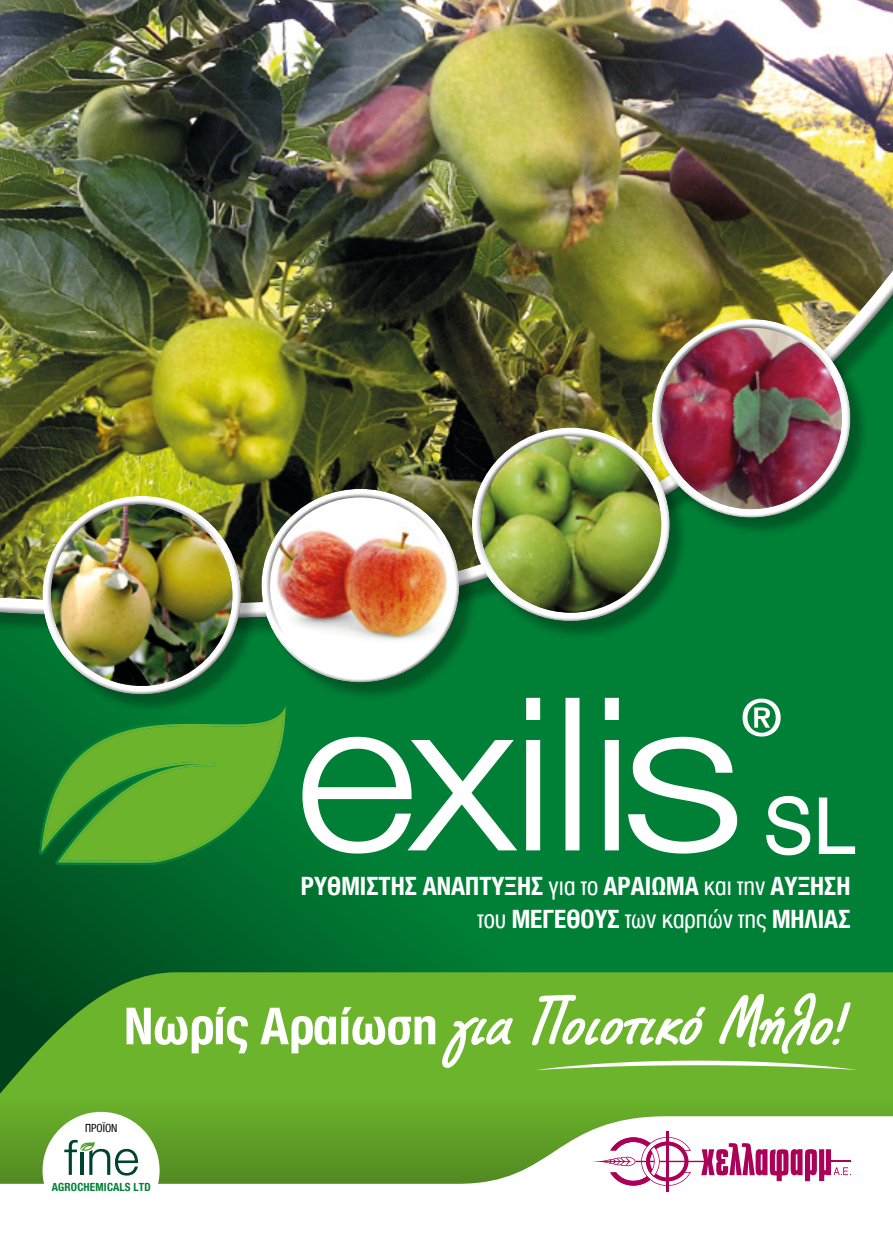
<style>
.page{position:relative;width:893px;height:1234px;background:#fff}
.page>*{position:absolute;margin:0;border:0;box-sizing:border-box;transform-origin:0 0}
.t1{font:italic 700 79.05px "CF Marker";color:#fff}
.t2{font:700 27px/32.4px "CF Helvetica Cond";color:#fff}
.t3{font:700 12px "CF Helvetica Cond";letter-spacing:.015em;color:#008036}
.t4{font:12px "CF Helvetica Cond";color:#000}
.s1{font-weight:400}
.s2{font-family:"CF Helvetica Cond";font-style:normal;font-size:54.9px}
</style>
<div class="page">
<svg style="left:0;top:637px;width:893px;height:335px;background:#007732"></svg>
<svg style="left:0;top:972px;width:893px;height:143px;background:#64ac2a"></svg>
<svg style="left:0;top:1115px;width:893px;height:77px"></svg>
<hr style="left:666px;top:1130px;width:3px;height:61px;background:#ac0058">
<svg style="left:701px;top:1142px;width:150px;height:38px"></svg>
<svg style="left:591px;top:1136px;width:100px;height:49px"></svg>
<hr style="left:659px;top:1160px;width:45px;height:1px;background:#ac0058">
<div style="left:0;top:0;width:893px;height:619px;background:#000;opacity:.75"></div>
<svg style="left:526px;top:739px;width:14px;height:111px"></svg>
<svg style="left:526px;top:697px;width:14px;height:22px"></svg>
<svg style="left:565px;top:697px;width:14px;height:153px"></svg>
<svg style="left:605px;top:739px;width:14px;height:111px"></svg>
<svg style="left:605px;top:697px;width:14px;height:22px"></svg>
<svg style="left:39px;top:703px;width:249px;height:161px;background:#429b2e"></svg>
<svg style="left:819px;top:797px;width:36px;height:56px"></svg>
<svg style="left:628px;top:698px;width:182px;height:157px"></svg>
<svg style="left:302px;top:736px;width:215px;height:117px"></svg>
<div style="left:264px;top:491px;width:214px;height:209px;background:#000;opacity:.3"></div>
<div style="left:260px;top:488px;width:195px;height:190px;background:#fff;opacity:.75"></div>
<div style="left:266px;top:493px;width:194px;height:190px;background:#000;opacity:.75"></div>
<div style="left:474px;top:430px;width:214px;height:209px;background:#000;opacity:.3"></div>
<div style="left:471px;top:426px;width:194px;height:190px;background:#fff;opacity:.75"></div>
<div style="left:476px;top:432px;width:194px;height:189px;background:#000;opacity:.75"></div>
<div style="left:45px;top:498px;width:215px;height:215px;background:#000;opacity:.3"></div>
<div style="left:42px;top:494px;width:194px;height:196px;background:#fff;opacity:.75"></div>
<div style="left:47px;top:500px;width:194px;height:195px;background:#000;opacity:.75"></div>
<div style="left:654px;top:321px;width:215px;height:215px;background:#000;opacity:.3"></div>
<div style="left:651px;top:318px;width:195px;height:195px;background:#fff;opacity:.75"></div>
<div style="left:656px;top:323px;width:194px;height:196px;background:#000;opacity:.75"></div>
<div style="left:43px;top:1111px;width:117px;height:117px;background:#fff;border-radius:50%"></div>
<svg style="left:64px;top:1139px;width:74px;height:36px"></svg>
<svg style="left:535px;top:1060px;width:322px;height:9px"></svg>
<p class="t2" style="left:301px;top:869px;width:316px">ΡΥΘΜΙΣΤΉΣ ΑΝΆΠΤΥΞΗΣ <span class="s1">για το</span> ΑΡΑΊ</p>
<p class="t2" style="left:477px;top:869px;width:372px;text-indent:174px">ΩΜΑ <span class="s1">και την</span> ΑΎΞΗΣΗ <span class="s1">του</span> ΜΕΓΈΘΟΥΣ <span class="s1">των καρπών της</span> ΜΗΛΙΆΣ</p>
<h1 class="t1" style="left:124px;top:980px;width:735px"><span class="s2">ΝΩΡΊΣ ΑΡΑΊΩΣΗ</span> γιαΠοιοτικόΜήλο!</h1>
<p class="t4" style="left:85px;top:1121px;width:34px">ΠροΪόν</p>
<p class="t3" style="left:52px;top:1180px;width:100px">AGROCHEMICALS LTD</p>
</div>
